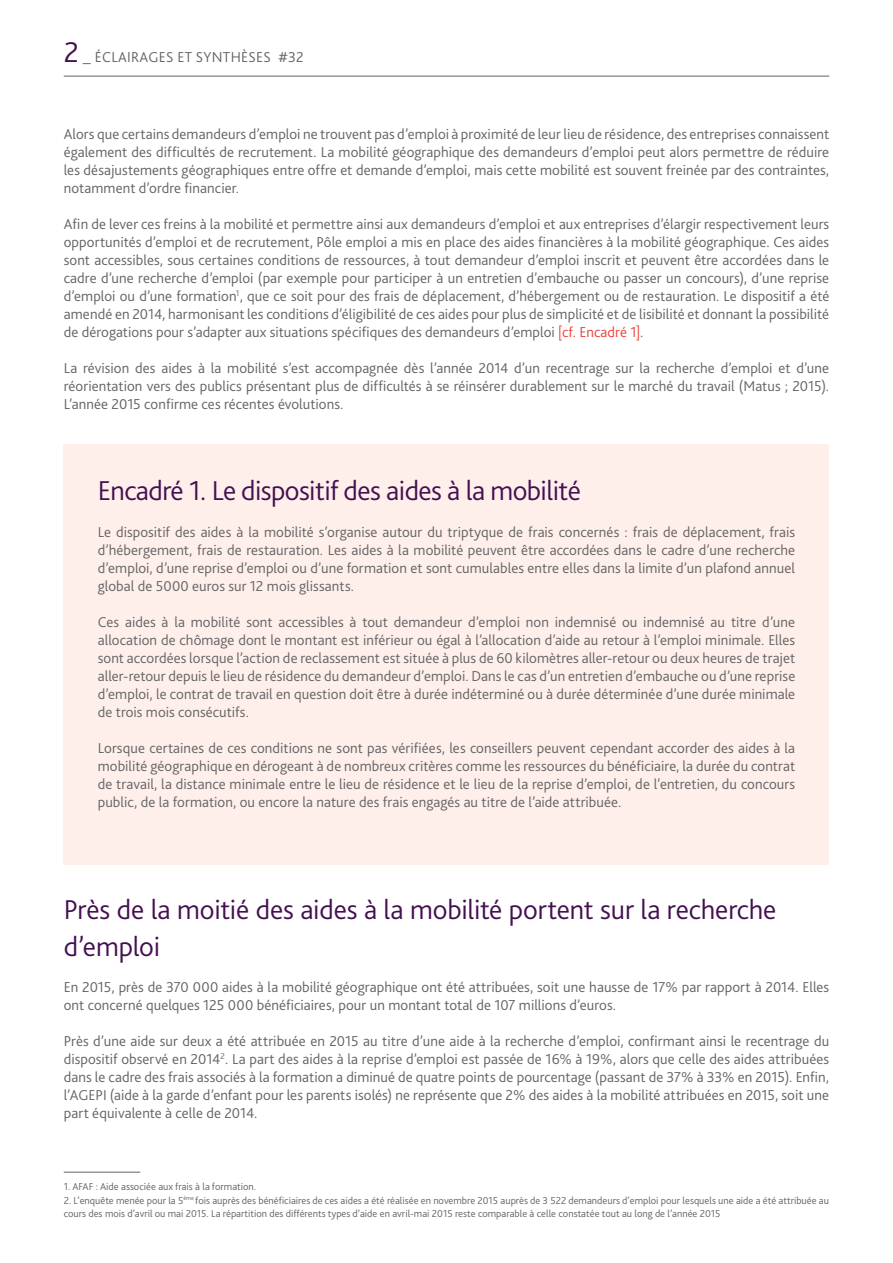
<style>
.page{position:relative;width:893px;height:1263px;background:#fff}
.page>*{position:absolute;margin:0;border:0;box-sizing:border-box;transform-origin:0 0}
.t1{font:300 28.5px/37.5px "Bliss 2";letter-spacing:-.015em;color:#441051}
.t2{font:300 15px/18px "Bliss 2";letter-spacing:.005em;color:#646363;text-align:justify}
.t3{font:300 10.5px/13.5px "Bliss 2";color:#646363}
.s1{font-size:30px;color:#441051}
.s2{font-size:18px}
.s3{color:#e8423b}
</style>
<div class="page">
<hr style="left:64px;top:76px;width:765px;height:1px;background:#646363">
<hr style="left:64px;top:1172px;width:76px;height:1px;background:#646363">
<div style="left:64px;top:445px;width:765px;height:420px;background:#feefeb"></div>
<p class="t2" style="left:64px;top:48px;width:241px"><span class="s1">2</span> <span class="s2">_</span> ÉCLAIRAGES ET SYNTHÈSES #32</p>
<p class="t2" style="left:64px;top:125px;width:767px">Alors que certains demandeurs d’emploi ne trouvent pas d’emploi à proximité de leur lieu de résidence, des entreprises connaissent également des difficultés de recrutement. La mobilité géographique des demandeurs d’emploi peut alors permettre de réduire les désajustements géographiques entre offre et demande d’emploi, mais cette mobilité est souvent freinée par des contraintes, notamment d’ordre financier.</p>
<p class="t2" style="left:64px;top:215px;width:767px">Afin de lever ces freins à la mobilité et permettre ainsi aux demandeurs d’emploi et aux entreprises d’élargir respectivement leurs opportunités d’emploi et de recrutement, Pôle emploi a mis en place des aides financières à la mobilité géographique. Ces aides sont accessibles, sous certaines conditions de ressources, à tout demandeur d’emploi inscrit et peuvent être accordées dans le cadre d’une recherche d’emploi (par exemple pour participer à un entretien d’embauche ou passer un concours), d’une reprise d’emploi ou d’une formation<sup>1</sup>, que ce soit pour des frais de déplacement, d’hébergement ou de restauration. Le dispositif a été amendé en 2014, harmonisant les conditions d’éligibilité de ces aides pour plus de simplicité et de lisibilité et donnant la possibilité de dérogations pour s’adapter aux situations spécifiques des demandeurs d’emploi <span class="s3">[cf. Encadré 1]</span>.</p>
<p class="t2" style="left:64px;top:359px;width:767px">La révision des aides à la mobilité s’est accompagnée dès l’année 2014 d’un recentrage sur la recherche d’emploi et d’une réorientation vers des publics présentant plus de difficultés à se réinsérer durablement sur le marché du travail (Matus ; 2015).<br>L’année 2015 confirme ces récentes évolutions.</p>
<h1 class="t1" style="left:98px;top:472px;width:485px">Encadré 1. Le dispositif des aides à la mobilité</h1>
<p class="t2" style="left:98px;top:522px;width:699px">Le dispositif des aides à la mobilité s’organise autour du triptyque de frais concernés : frais de déplacement, frais d’hébergement, frais de restauration. Les aides à la mobilité peuvent être accordées dans le cadre d’une recherche d’emploi, d’une reprise d’emploi ou d’une formation et sont cumulables entre elles dans la limite d’un plafond annuel global de 5000 euros sur 12 mois glissants.</p>
<p class="t2" style="left:98px;top:612px;width:699px">Ces aides à la mobilité sont accessibles à tout demandeur d’emploi non indemnisé ou indemnisé au titre d’une allocation de chômage dont le montant est inférieur ou égal à l’allocation d’aide au retour à l’emploi minimale. Elles sont accordées lorsque l’action de reclassement est située à plus de 60 kilomètres aller-retour ou deux heures de trajet aller-retour depuis le lieu de résidence du demandeur d’emploi. Dans le cas d’un entretien d’embauche ou d’une reprise d’emploi, le contrat de travail en question doit être à durée indéterminé ou à durée déterminée d’une durée minimale de trois mois consécutifs.</p>
<p class="t2" style="left:98px;top:738px;width:699px">Lorsque certaines de ces conditions ne sont pas vérifiées, les conseillers peuvent cependant accorder des aides à la mobilité géographique en dérogeant à de nombreux critères comme les ressources du bénéficiaire, la durée du contrat de travail, la distance minimale entre le lieu de résidence et le lieu de la reprise d’emploi, de l’entretien, du concours public, de la formation, ou encore la nature des frais engagés au titre de l’aide attribuée.</p>
<h1 class="t1" style="left:64px;top:890px;width:714px">Près de la moitié des aides à la mobilité portent sur la recherche d’emploi</h1>
<p class="t2" style="left:64px;top:978px;width:767px">En 2015, près de 370 000 aides à la mobilité géographique ont été attribuées, soit une hausse de 17% par rapport à 2014. Elles ont concerné quelques 125 000 bénéficiaires, pour un montant total de 107 millions d’euros.</p>
<p class="t2" style="left:64px;top:1032px;width:767px">Près d’une aide sur deux a été attribuée en 2015 au titre d’une aide à la recherche d’emploi, confirmant ainsi le recentrage du dispositif observé en 2014<sup>2</sup>. La part des aides à la reprise d’emploi est passée de 16% à 19%, alors que celle des aides attribuées dans le cadre des frais associés à la formation a diminué de quatre points de pourcentage (passant de 37% à 33% en 2015). Enfin, l’AGEPI (aide à la garde d’enfant pour les parents isolés) ne représente que 2% des aides à la mobilité attribuées en 2015, soit une part équivalente à celle de 2014.</p>
<p class="t3" style="left:64px;top:1180px;width:194px">1. AFAF : Aide associée aux frais à la formation.</p>
<p class="t3" style="left:64px;top:1193px;width:767px">2. L’enquête menée pour la 5<sup>ème</sup> fois auprès des bénéficiaires de ces aides a été réalisée en novembre 2015 auprès de 3 522 demandeurs d’emploi pour lesquels une aide a été attribuée au cours des mois d’avril ou mai 2015. La répartition des différents types d’aide en avril-mai 2015 reste comparable à celle constatée tout au long de l’année 2015</p>
</div>
